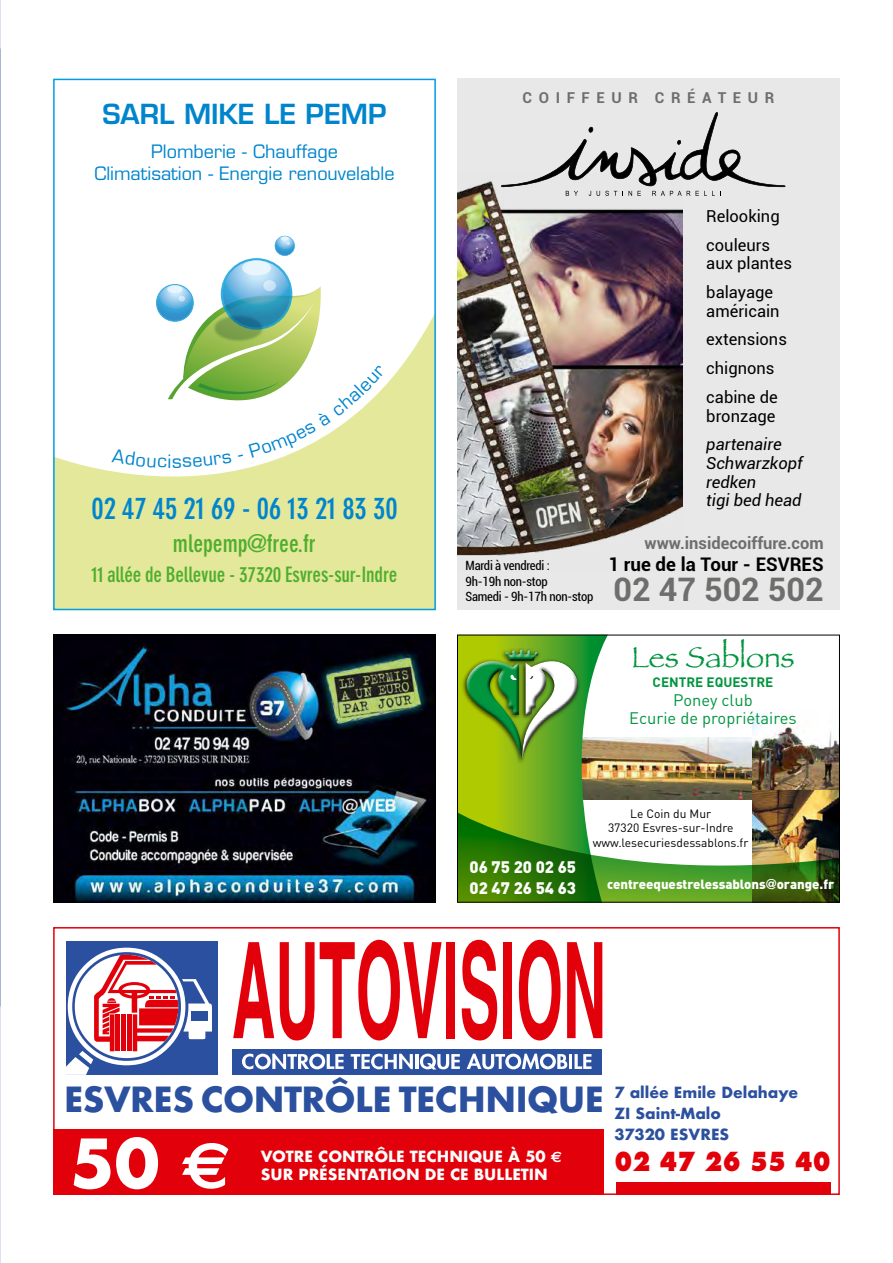
<style>
.page{position:relative;width:893px;height:1263px;background:#fff}
.page>*{position:absolute;margin:0;border:0;box-sizing:border-box;transform-origin:0 0}
.t1{font:700 65.7px "Futura";color:#fff}
.t2{font:700 33.75px "Futura";letter-spacing:-.015em;color:#2b509f}
.t3{font:700 32.4px "Roboto";color:#6e6e6d}
.t4{font:700 condensed 30px "DIN Neuzeit Grotesk";color:#0085cd}
.t5{font:30px "Papyrus";color:#00953e}
.t6{font:600 27px "Eurostile";color:#0085cd}
.t7{font:800 25.5px "Futura";color:#e2000a;scale:.85 1}
.t8{font:700 condensed 24px "DIN Neuzeit Grotesk";color:#4fae2e}
.t9{font:700 condensed 21px "DIN Neuzeit Grotesk";letter-spacing:-.005em;color:#4fae2e}
.t10{font:700 18.75px "Roboto";color:#000}
.t11{font:18px/21.6px "Eurostile";color:#0085cd;text-align:center}
.t12{font:16.5px/28.7px "Roboto";color:#000}
.t13{font:italic 16.5px/18.8px "Roboto";color:#000}
.t14{font:16.5px/18px "DIN";color:#00953e;text-align:center}
.t15{font:700 16.5px "Roboto";color:#6e6e6d}
.t16{font:900 16.5px/21px "DIN";color:#fff}
.t17{font:700 15px "Futura";color:#fff}
.t18{font:700 15px/21px "Futura";color:#2b509f}
.t19{font:700 15px "Roboto";letter-spacing:.44em;color:#6e6e6d}
.t20{font:700 13.5px "DIN";color:#00953e}
.t21{font:900 13.2px "DIN";color:#fff}
.t22{font:condensed 12.75px/15.3px "Roboto";letter-spacing:-.02em;color:#000}
.t23{font:12px/14.4px "DIN";color:#000;text-align:center}
.s1{font-family:"Helvetica";font-stretch:condensed}
.s2{font-family:"Euro Sans"}
</style>
<div class="page">
<img style="left:53px;top:78px;width:787px;height:1117px">
<svg style="left:112px;top:236px;width:274px;height:232px"></svg>
<h3 class="t6" style="left:102px;top:97px;width:286px">SARL MIKE LE PEMP</h3>
<p class="t11" style="left:94px;top:141px;width:302px">Plomberie - Chauffage<br>Climatisation - Energie renouvelable</p>
<p class="t11" style="left:168px;top:450px;width:6px">i</p>
<h3 class="t4" style="left:91px;top:491px;width:308px">02 47 45 21 69 - 06 13 21 83 30</h3>
<h3 class="t8" style="left:173px;top:529px;width:145px">mlepemp@free.fr</h3>
<p class="t9" style="left:91px;top:562px;width:307px">11 allée de Bellevue - 37320 Esvres-sur-Indre</p>
<p class="t19" style="left:523px;top:87px;width:253px">COIFFEUR CRÉATEUR</p>
<p class="t12" style="left:706px;top:201px;width:75px">Relooking couleurs</p>
<p class="t12" style="left:706px;top:248px;width:87px">aux plantes balayage</p>
<p class="t12" style="left:706px;top:296px;width:82px">américain extensions chignons cabine de</p>
<p class="t12" style="left:706px;top:401px;width:71px">bronzage</p>
<p class="t13" style="left:706px;top:434px;width:98px">partenaire<br>Schwarzkopf redken<br>tigi bed head</p>
<p class="t15" style="left:645px;top:532px;width:181px">www.insidecoiffure.com</p>
<p class="t22" style="left:466px;top:558px;width:129px">Mardi à vendredi :<br>9h-19h non-stop<br>Samedi - 9h-17h non-stop</p>
<p class="t10" style="left:608px;top:551px;width:217px">1 rue de la Tour - ESVRES</p>
<h3 class="t3" style="left:613px;top:567px;width:212px">02 47 502 502</h3>
<h3 class="t5" style="left:631px;top:639px;width:165px">Les Sablons</h3>
<p class="t20" style="left:653px;top:673px;width:122px">CENTRE EQUESTRE</p>
<p class="t14" style="left:629px;top:691px;width:169px">Poney club<br>Ecurie de propriétaires</p>
<p class="t16" style="left:470px;top:855px;width:108px">06 75 20 02 65<br>02 47 26 54 63</p>
<p class="t23" style="left:593px;top:806px;width:157px">Le Coin du Mur<br>37320 Esvres-sur-Indre www.lesecuriesdessablons.fr</p>
<p class="t21" style="left:607px;top:875px;width:229px">centreequestrelessablons<span class="s1">@</span>orange.fr</p>
<h2 class="t2" style="left:64px;top:1075px;width:541px">ESVRES CONTRÔLE TECHNIQUE</h2>
<p class="t18" style="left:614px;top:1082px;width:185px">7 allée Emile Delahaye<br>ZI Saint-Malo<br>37320 ESVRES</p>
<h1 class="t1" style="left:70px;top:1116px;width:162px">50 <span class="s2">€</span></h1>
<p class="t17" style="left:261px;top:1146px;width:303px">VOTRE CONTRÔLE TECHNIQUE À 50 <span class="s2">€</span></p>
<h3 class="t7" style="left:614px;top:1145px;width:256px">02 47 26 55 40</h3>
<p class="t17" style="left:261px;top:1164px;width:289px">SUR PRÉSENTATION DE CE BULLETIN</p>
</div>
